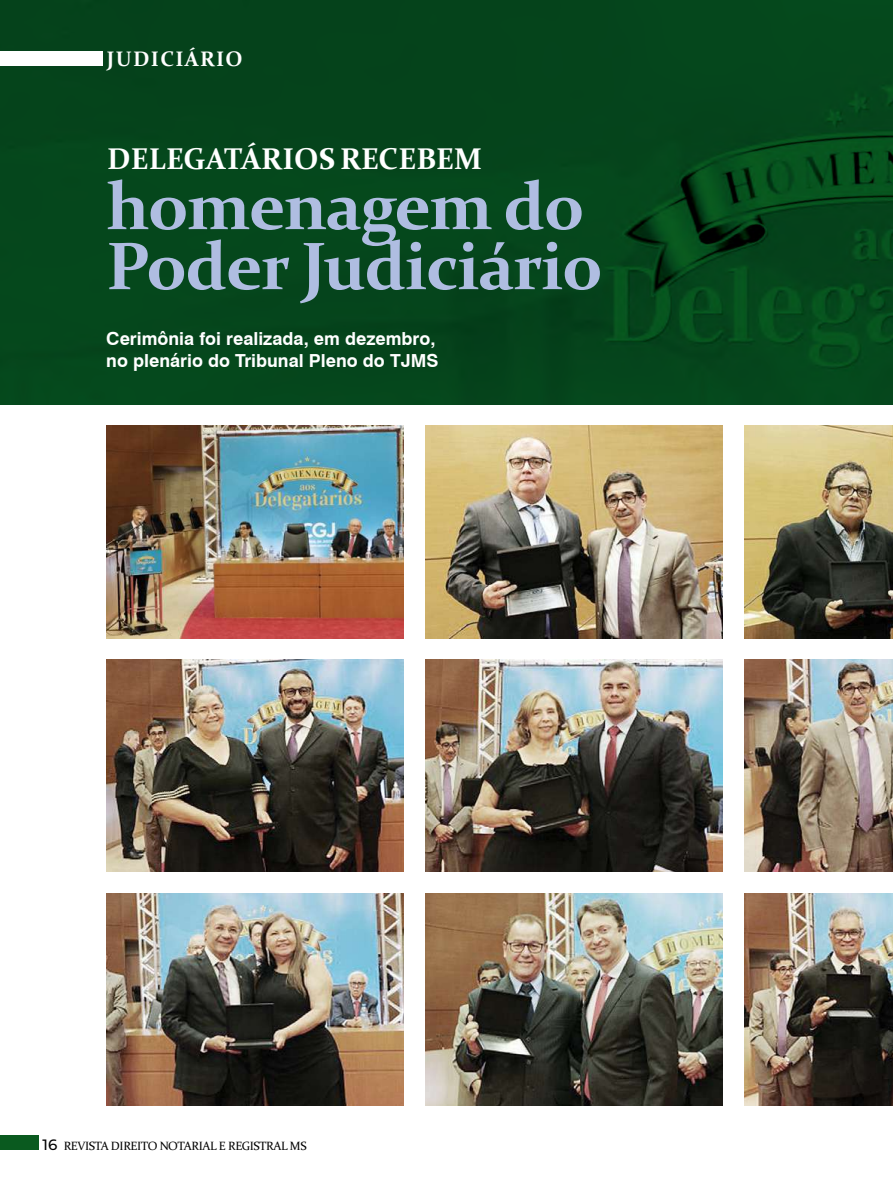
<style>
.page{position:relative;width:893px;height:1191px;background:#fff}
.page>*{position:absolute;margin:0;border:0;box-sizing:border-box;transform-origin:0 0}
.t1{font:700 67.5px/60px "Constantia";letter-spacing:-.02em;color:#afbde1}
.t2{font:700 30px "Constantia";color:#fff}
.t3{font:700 21px "Constantia";letter-spacing:.06em;color:#fff}
.t4{font:700 18px/21.6px "Swiss 721 BT";color:#fff}
.t5{font:12px "Constantia";letter-spacing:-.03em;color:#000}
.s1{font-family:"Montserrat";font-weight:500;font-size:15px}
</style>
<div class="page">
<img style="left:0;top:0;width:893px;height:404px">
<div style="left:0;top:51px;width:102px;height:15px;background:#fff"></div>
<div style="left:0;top:1135px;width:38px;height:15px;background:#0a5a1f"></div>
<img style="left:425px;top:893px;width:298px;height:213px">
<img style="left:744px;top:893px;width:149px;height:213px">
<img style="left:425px;top:425px;width:298px;height:213px">
<img style="left:744px;top:425px;width:149px;height:213px">
<img style="left:106px;top:659px;width:298px;height:213px">
<img style="left:425px;top:659px;width:298px;height:213px">
<img style="left:744px;top:659px;width:149px;height:213px">
<img style="left:106px;top:893px;width:298px;height:213px">
<img style="left:106px;top:425px;width:298px;height:213px">
<p class="t3" style="left:107px;top:44px;width:138px">JUDICIÁRIO</p>
<h2 class="t2" style="left:107px;top:138px;width:377px">DELEGATÁRIOS RECEBEM</h2>
<h1 class="t1" style="left:106px;top:173px;width:498px">homenagem do<br>Poder Judiciário</h1>
<p class="t4" style="left:106px;top:328px;width:334px">Cerimônia foi realizada, em dezembro, no plenário do Tribunal Pleno do TJMS</p>
<p class="t5" style="left:43px;top:1138px;width:266px"><span class="s1">16</span> REVISTA DIREITO NOTARIAL E REGISTRAL MS</p>
</div>
